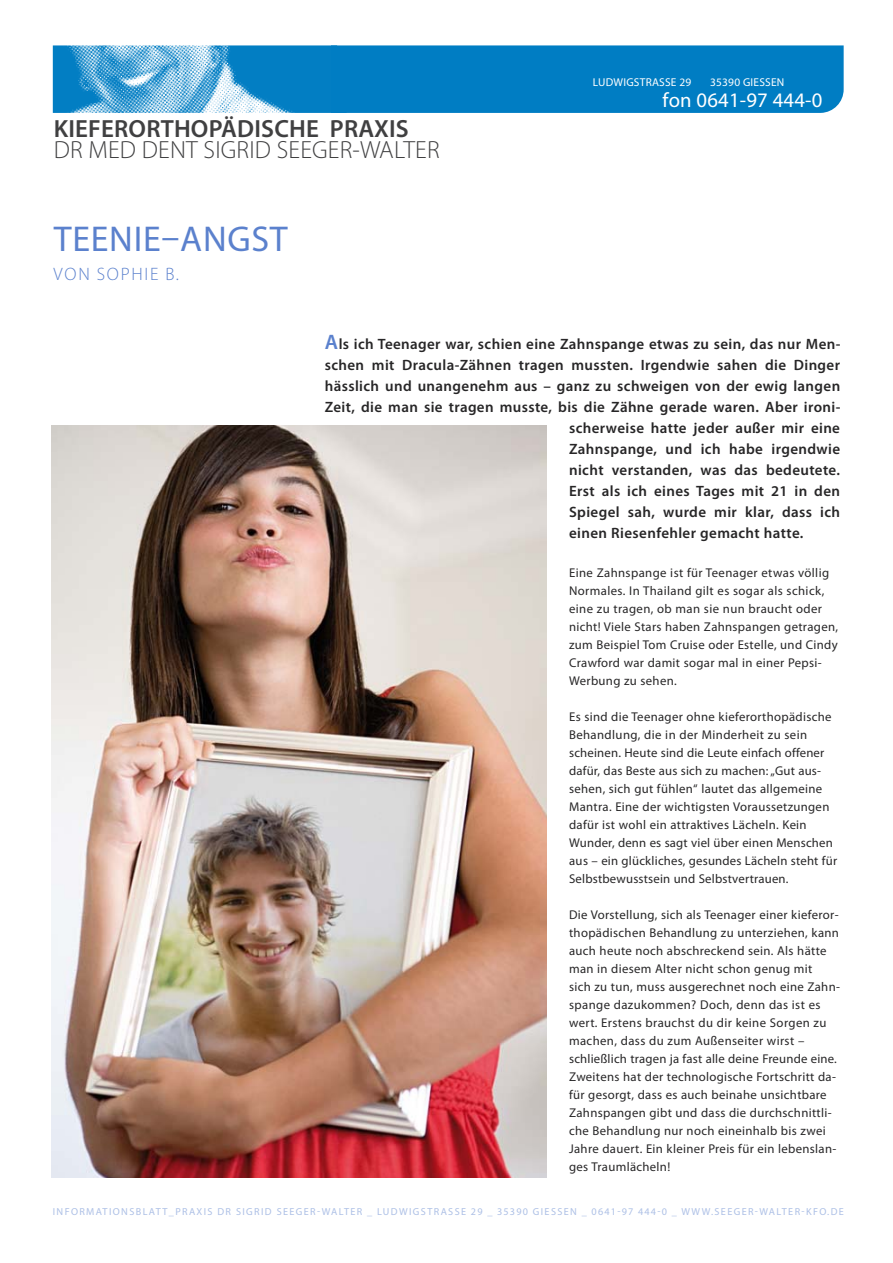
<style>
.page{position:relative;width:893px;height:1263px;background:#fff}
.page>*{position:absolute;margin:0;border:0;box-sizing:border-box;transform-origin:0 0}
.t1{font:36px "Myriad Pro";letter-spacing:.02em;color:#5b81cd}
.t2{font:300 24.9px "Myriad Pro";letter-spacing:.01em;color:#404041}
.t3{font:600 24.9px "Myriad Pro";letter-spacing:.01em;color:#404041}
.t4{font:20.7px "Myriad Pro";letter-spacing:.01em;color:#fff}
.t5{font:300 18px "Myriad Pro";letter-spacing:.095em;color:#5b81cd}
.t6{font:600 15px "Myriad Pro";letter-spacing:.025em;color:#272627}
.t7{font:12.75px/18px "Myriad Pro";letter-spacing:.025em;color:#272627}
.t8{font:11.4px "Myriad Pro";letter-spacing:.02em;color:#fff}
.t9{font:10.2px "Myriad Pro";letter-spacing:.135em;color:#adc0e6}
.s1{font-size:21px;color:#5b81cd}
</style>
<div class="page">
<div style="left:347px;top:45px;width:496px;height:68px;background:#007dc3"></div>
<img style="left:53px;top:45px;width:294px;height:68px">
<img style="left:51px;top:425px;width:495px;height:753px">
<h2 class="t3" style="left:54px;top:114px;width:356px">KIEFERORTHOPÄDISCHE PRAXIS</h2>
<h2 class="t2" style="left:54px;top:135px;width:387px">DR MED DENT SIGRID SEEGER-WALTER</h2>
<h1 class="t1" style="left:54px;top:225px;width:235px">TEENIE–ANGST</h1>
<h3 class="t5" style="left:54px;top:263px;width:127px">VON SOPHIE B.</h3>
<p class="t8" style="left:593px;top:75px;width:100px">LUDWIGSTRASSE 29</p>
<p class="t8" style="left:710px;top:75px;width:76px">35390 GIESSEN</p>
<h3 class="t4" style="left:662px;top:88px;width:161px">fon 0641-97 444-0</h3>
<p class="t6" style="left:325px;top:338px;width:517px"><span class="s1">A</span>ls ich Teenager war, schien eine Zahnspange etwas zu sein, das nur Men-</p>
<p class="t6" style="left:325px;top:359px;width:516px">schen mit Dracula-Zähnen tragen mussten. Irgendwie sahen die Dinger</p>
<p class="t6" style="left:325px;top:380px;width:517px">hässlich und unangenehm aus – ganz zu schweigen von der ewig langen</p>
<p class="t6" style="left:325px;top:401px;width:517px">Zeit, die man sie tragen musste, bis die Zähne gerade waren. Aber ironi-</p>
<p class="t6" style="left:569px;top:422px;width:272px">scherweise hatte jeder außer mir eine</p>
<p class="t6" style="left:569px;top:443px;width:272px">Zahnspange, und ich habe irgendwie</p>
<p class="t6" style="left:569px;top:464px;width:272px">nicht verstanden, was das bedeutete.</p>
<p class="t6" style="left:569px;top:485px;width:272px">Erst als ich eines Tages mit 21 in den</p>
<p class="t6" style="left:569px;top:506px;width:272px">Spiegel sah, wurde mir klar, dass ich</p>
<p class="t6" style="left:569px;top:527px;width:236px">einen Riesenfehler gemacht hatte.</p>
<p class="t7" style="left:569px;top:565px;width:270px">Eine Zahnspange ist für Teenager etwas völlig Normales. In Thailand gilt es sogar als schick, eine zu tragen, ob man sie nun braucht oder nicht! Viele Stars haben Zahnspangen getragen, zum Beispiel Tom Cruise oder Estelle, und Cindy Crawford war damit sogar mal in einer Pepsi-Werbung zu sehen.</p>
<p class="t7" style="left:569px;top:709px;width:269px">Es sind die Teenager ohne kieferorthopädische Behandlung, die in der Minderheit zu sein scheinen. Heute sind die Leute einfach offener dafür, das Beste aus sich zu machen: „Gut aus - sehen, sich gut fühlen“ lautet das allgemeine Mantra. Eine der wichtigsten Voraussetzungen dafür ist wohl ein attraktives Lächeln. Kein Wunder, denn es sagt viel über einen Menschen aus – ein glückliches, gesundes Lächeln steht für Selbstbewusstsein und Selbstvertrauen.</p>
<p class="t7" style="left:569px;top:907px;width:272px">Die Vorstellung, sich als Teenager einer kieferor&shy;thopädischen Behandlung zu unterziehen, kann auch heute noch abschreckend sein. Als hätte man in diesem Alter nicht schon genug mit<br>sich zu tun, muss ausgerechnet noch eine Zahn&shy;spange dazukommen? Doch, denn das ist es wert. Erstens brauchst du dir keine Sorgen zu machen, dass du zum Außenseiter wirst – schließ lich tragen ja fast alle deine Freunde eine.<br>Zweitens hat der technologische Fortschritt da&shy;für gesorgt, dass es auch beinahe unsichtbare Zahnspangen gibt und dass die durchschnittli&shy;che Behandlung nur noch eineinhalb bis zwei Jahre dauert. Ein kleiner Preis für ein lebenslan&shy;ges Traumlächeln!</p>
<p class="t9" style="left:53px;top:1207px;width:792px">INFORMATIONSBLATT_PRAXIS DR SIGRID SEEGER-WALTER _ LUDWIGSTRASSE 29 _ 35390 GIESSEN _ 0641-97 444-0 _ WWW.SEEGER-WALTER-KFO.DE</p>
</div>
